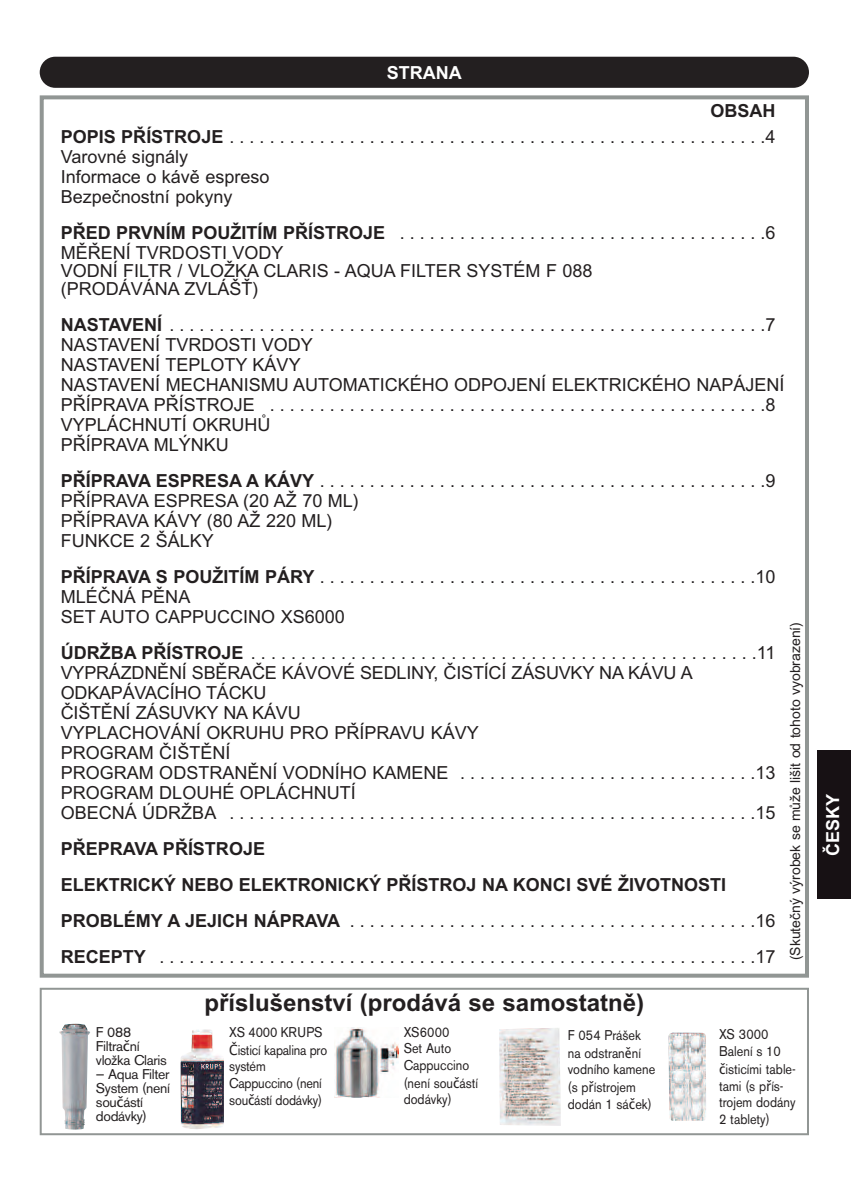
<style>
.page{position:relative;width:851px;height:1191px;background:#fff}
.page>*{position:absolute;margin:0;border:0;box-sizing:border-box;transform-origin:0 0}
.t1{font:700 24px "Arial CE";color:#231f20}
.t2{font:18px/20px "Arial CE";color:#231f20}
.t3{font:700 18px "Arial CE";color:#fff}
.t4{font:14px/17px "Akzidenz Grotesk BE";color:#231f20;scale:.9 1}
.t5{font:14px/14px "Akzidenz Grotesk BE";letter-spacing:-.025em;color:#231f20}
.t6{font:14px "Arial CE";color:#231f20}
.t7{font:14px/17.4px "Akzidenz Grotesk BE";letter-spacing:-.02em;color:#231f20;scale:.9 1}
.s1{font-weight:700}
.s2{font-family:"Lucida Grande"}
</style>
<div class="page">
<div style="left:40px;top:95px;width:768px;height:882px;border:4px solid #919694"></div>
<div style="left:40px;top:57px;width:768px;height:31px;background:#231f20;border-radius:16px"></div>
<div style="left:40px;top:987px;width:768px;height:148px;border:2px solid #919694"></div>
<img style="left:180px;top:1029px;width:44px;height:100px">
<img style="left:60px;top:1023px;width:30px;height:106px">
<img style="left:668px;top:1032px;width:38px;height:89px">
<img style="left:499px;top:1028px;width:61px;height:98px">
<img style="left:334px;top:1027px;width:64px;height:70px">
<div style="left:816px;top:750px;width:34px;height:149px;background:#171114"></div>
<p class="t3" style="left:387px;top:66px;width:76px">STRANA</p>
<p class="t2" style="left:61px;top:99px;width:716px;line-height:26px;text-align:right"><span class="s1">OBSAH<br>POPISPŘÍSTROJE</span>......................................................4</p>
<p class="t2" style="left:61px;top:148px;width:210px">Varovné signály<br>Informace o kávě espreso<br>Bezpečnostní pokyny</p>
<p class="t2" style="left:61px;top:224px;width:716px"><span class="s1">PŘEDPRVNÍMPOUŽITÍMPŘÍSTROJE</span> .....................................6<br>MĚŘENÍ TVRDOSTI VODY</p>
<p class="t2" style="left:61px;top:263px;width:533px;line-height:18px">VODNÍ FILTR / VLOŽKA CLARIS - AQUA FILTER SYSTÉM F 088 (PRODÁVÁNA ZVLÁŠŤ)</p>
<p class="t2" style="left:61px;top:316px;width:725px"><span class="s1">NASTAVENÍ</span> ............................................................7<br>NASTAVENÍ TVRDOSTI VODY<br>NASTAVENÍ TEPLOTY KÁVY<br>NASTAVENÍ MECHANISMU AUTOMATICKÉHO ODPOJENÍ ELEKTRICKÉHO NAPÁJENÍ PŘÍPRAVAPŘÍSTROJE ..................................................8<br>VYPLÁCHNUTÍ OKRUHŮ<br>PŘÍPRAVA MLÝNKU</p>
<p class="t2" style="left:61px;top:472px;width:716px"><span class="s1">PŘÍPRAVAESPRESAAKÁVY</span>.............................................9<br>PŘÍPRAVA ESPRESA (20 AŽ 70 ML)<br>PŘÍPRAVA KÁVY (80 AŽ 220 ML)<br>FUNKCE 2 ŠÁLKY</p>
<p class="t2" style="left:61px;top:568px;width:716px"><span class="s1">PŘÍPRAVASPOUŽITÍMPÁRY</span>............................................10<br>MLÉČNÁ PĚNA<br>SET AUTO CAPPUCCINO XS6000</p>
<p class="t2" style="left:61px;top:644px;width:716px"><span class="s1">ÚDRŽBAPŘÍSTROJE</span> ...................................................11<br>VYPRÁZDNĚNÍ SBĚRAČE KÁVOVÉ SEDLINY, ČISTÍCÍ ZÁSUVKY NA KÁVU A ODKAPÁVACÍHO TÁCKU<br>ČIŠTĚNÍ ZÁSUVKY NA KÁVU<br>VYPLACHOVÁNÍ OKRUHU PRO PŘÍPRAVU KÁVY<br>PROGRAM ČIŠTĚNÍ<br>PROGRAMODSTRANĚNÍVODNÍHOKAMENE ..............................13<br>PROGRAM DLOUHÉ OPLÁCHNUTÍ<br>OBECNÁÚDRŽBA .....................................................15</p>
<p class="t2" style="left:61px;top:832px;width:716px;line-height:36px"><span class="s1">PŘEPRAVA PŘÍSTROJE<br>ELEKTRICKÝ NEBO ELEKTRONICKÝ PŘÍSTROJ NA KONCI SVÉ ŽIVOTNOSTI PROBLÉMYAJEJICHNÁPRAVA</span> .........................................16<br><span class="s1">RECEPTY</span> ............................................................17</p>
<p class="t6" style="left:790px;top:960px;width:340px;rotate:-90deg">(Skutečný výrobek se může lišit od tohoto vyobrazení)</p>
<p class="t5" style="left:96px;top:1026px;width:72px">F 088<br>Filtra<span class="s2">č</span>ní vložka Claris</p>
<p class="t5" style="left:96px;top:1068px;width:76px">— Aqua Filter<br>System (není sou<span class="s2">č</span>ástí dodávky)</p>
<h1 class="t1" style="left:204px;top:994px;width:441px">příslušenství (prodává se samostatně)</h1>
<p class="t4" style="left:229px;top:1024px;width:110px;line-height:17.8px">XS 4000 KRUPS<br><span class="s2">Č</span>isticí kapalina pro</p>
<p class="t7" style="left:229px;top:1058px;width:105px">systém<br>Cappuccino (není sou<span class="s2">č</span>ástí dodávky)</p>
<p class="t4" style="left:403px;top:1024px;width:84px">XS6000<br>Set Auto<br>Cappuccino (není sou<span class="s2">č</span>ástí</p>
<p class="t4" style="left:403px;top:1092px;width:55px">dodávky)</p>
<p class="t4" style="left:567px;top:1027px;width:83px;line-height:17.8px">F 054 Prášek na odstran<span class="s2">ě</span>ní</p>
<p class="t4" style="left:567px;top:1062px;width:99px">vodního kamene (s p<span class="s2">ř</span>ístrojem dodán 1 sá<span class="s2">č</span>ek)</p>
<p class="t4" style="left:718px;top:1027px;width:87px">XS 3000<br>Balení s 10 <span class="s2">č</span>isticími table&shy;tami (s p<span class="s2">ř</span>ís&shy;trojem dodány<br>2 tablety)</p>
<p class="t3" style="left:825px;top:856px;width:64px;rotate:-90deg">ČESKY</p>
</div>
